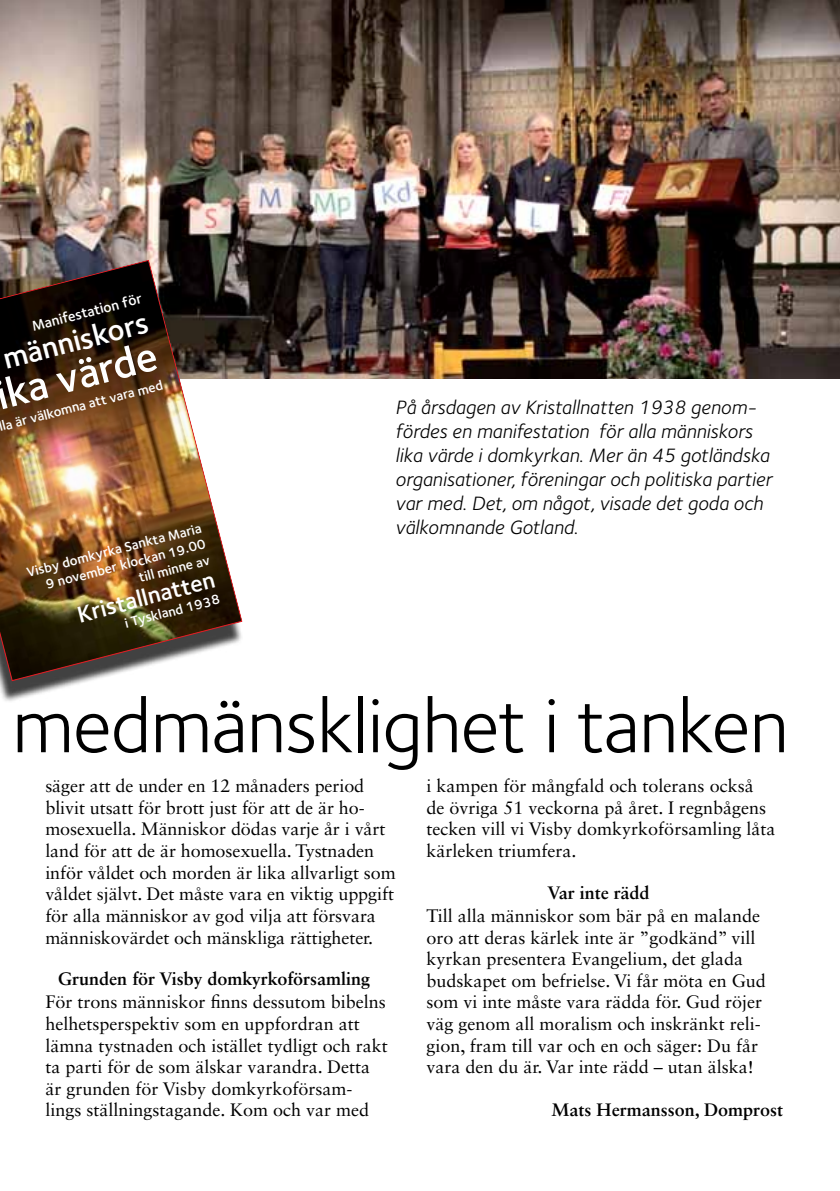
<style>
.page{position:relative;width:840px;height:1191px;background:#fff}
.page>*{position:absolute;margin:0;border:0;box-sizing:border-box;transform-origin:0 0}
.t1{font:78px "Foundry Sterling";letter-spacing:-.01em;color:#000}
.t2{font:600 42px "Foundry Sterling";color:#fff}
.t3{font:600 30.2px "Foundry Sterling";color:#fff}
.t4{font:600 23.8px "Foundry Sterling";color:#fff}
.t5{font:italic 20px/24px "Foundry Sterling";color:#000}
.t6{font:18px/21.6px "Sabon LT Std";color:#000}
.t7{font:700 18px "Sabon LT Std";color:#000}
.t8{font:600 14.6px "Foundry Sterling";color:#fff}
.t9{font:600 13.8px/16.8px "Foundry Sterling";color:#fff;text-align:right}
</style>
<div class="page">
<img style="left:0;top:0;width:839px;height:378px">
<div style="left:0;top:270px;width:243px;height:433px;background:#000;opacity:.75"></div>
<img style="left:0;top:260px;width:243px;height:422px">
<svg style="left:157px;top:626px;width:86px;height:37px"></svg>
<svg style="left:116px;top:664px;width:29px;height:12px"></svg>
<p class="t8" style="left:30px;top:317px;width:115px;rotate:-14deg">Manifestation för</p>
<h3 class="t3" style="left:-1px;top:343px;width:151px;rotate:-15deg">människors</h3>
<h2 class="t2" style="left:-9px;top:371px;width:166px;rotate:-14deg">ika värde</h2>
<p class="t9" style="left:-3px;top:419px;width:170px;rotate:-15deg">lla är välkomna att vara med</p>
<p class="t9" style="left:25px;top:565px;width:181px;rotate:-15deg">Visby domkyrka Sankta Maria<br>9 november klockan 19.00</p>
<p class="t9" style="left:137px;top:570px;width:74px;rotate:-15deg">till minne av</p>
<h3 class="t4" style="left:74px;top:600px;width:143px;rotate:-14deg">Kristallnatten</h3>
<p class="t9" style="left:123px;top:615px;width:99px;rotate:-15deg">i Tyskland 1938</p>
<p class="t5" style="left:395px;top:395px;width:378px">På årsdagen av Kristallnatten 1938 genom&shy;fördes en manifestation för alla människors lika värde i domkyrkan. Mer än 45 gotländska organisationer, föreningar och politiska partier var med. Det, om något, visade det goda och välkomnande Gotland.</p>
<h1 class="t1" style="left:12px;top:681px;width:777px">medmänsklighet i tanken</h1>
<p class="t6" style="left:45px;top:775px;width:352px">säger att de under en 12 månaders period blivit utsatt för brott just för att de är ho&shy;mosexuella. Människor dödas varje år i vårt land för att de är homosexuella. Tystnaden inför våldet och morden är lika allvarligt som våldet självt. Det måste vara en viktig uppgift för alla människor av god vilja att försvara människovärdet och mänskliga rättigheter.</p>
<p class="t7" style="left:58px;top:968px;width:313px">Grunden för Visby domkyrkoförsamling</p>
<p class="t6" style="left:45px;top:991px;width:344px">För trons människor finns dessutom bibelns helhetsperspektiv som en uppfordran att lämna tystnaden och istället tydligt och rakt ta parti för de som älskar varandra. Detta är grunden för Visby domkyrkoförsam&shy;lings ställningstagande. Kom och var med</p>
<p class="t6" style="left:426px;top:775px;width:350px">i kampen för mångfald och tolerans också de övriga 51 veckorna på året. I regnbågens tecken vill vi Visby domkyrkoförsamling låta kärleken triumfera.</p>
<p class="t7" style="left:547px;top:881px;width:103px">Var inte rädd</p>
<p class="t6" style="left:426px;top:904px;width:341px">Till alla människor som bär på en malande oro att deras kärlek inte är ”godkänd” vill kyrkan presentera Evangelium, det glada budskapet om befrielse. Vi får möta en Gud som vi inte måste vara rädda för. Gud röjer väg genom all moralism och inskränkt reli&shy;gion, fram till var och en och säger: Du får vara den du är. Var inte rädd – utan älska!</p>
<p class="t7" style="left:551px;top:1099px;width:233px">Mats Hermansson, Domprost</p>
</div>
